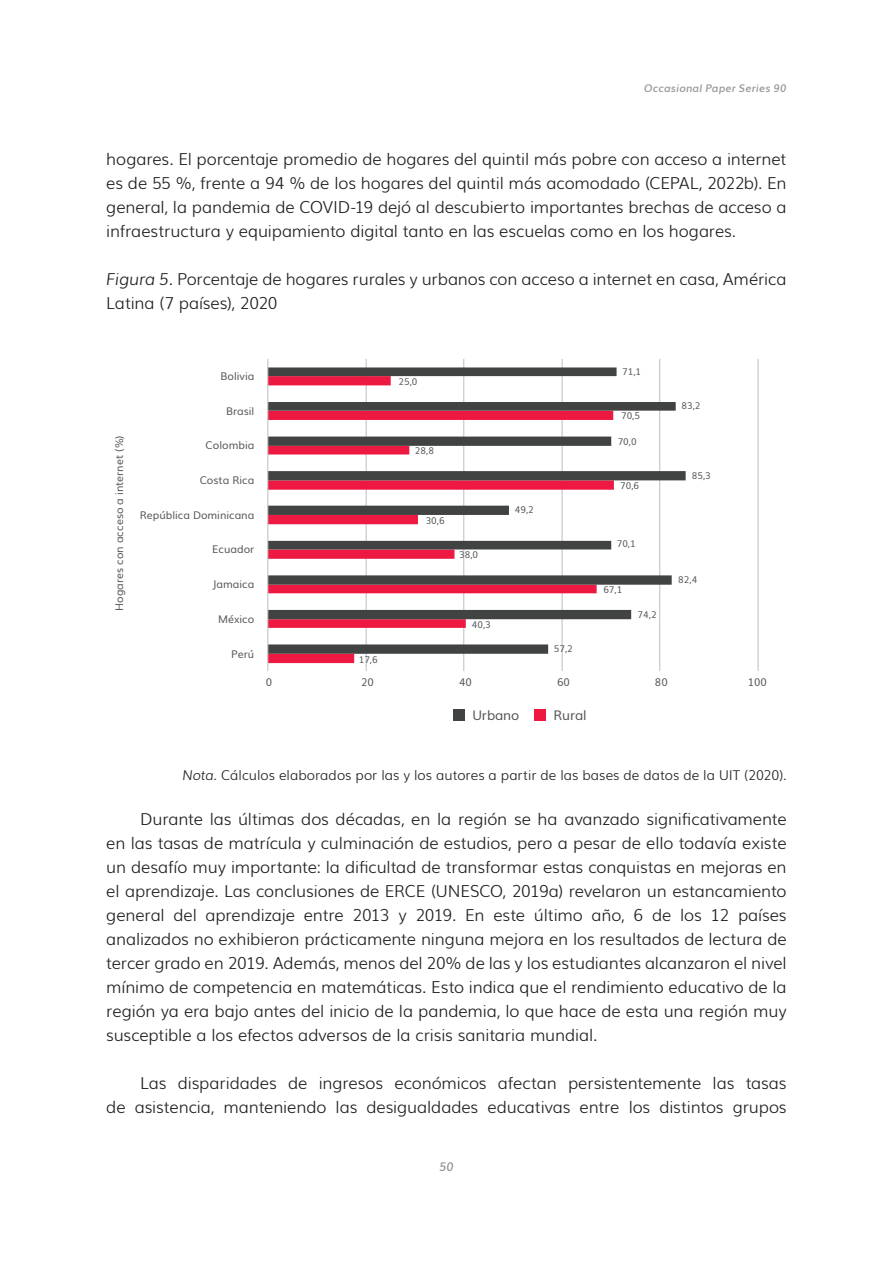
<style>
.page{position:relative;width:893px;height:1263px;background:#fff}
.page>*{position:absolute;margin:0;border:0;box-sizing:border-box;transform-origin:0 0}
.Cuerpo_Texto_Sangría{font:300 16.5px/24px "Muli";letter-spacing:-.01em;color:#231f20;text-align:justify}
.Cuerpo_de_Texto{font:300 16.5px/24px "Muli";letter-spacing:-.01em;color:#231f20}
.Cuerpo_de_Texto_para_pie_de_foto{font:300 13.5px "Muli";letter-spacing:.005em;color:#231f20}
.t1{font:13.35px "Muli";letter-spacing:-.01em;color:#57585a}
.t2{font:italic 600 12px "Muli";color:#939598}
.t3{font:10.65px "Muli";color:#57585a}
.t4{font:italic 600 10.5px "Muli";letter-spacing:.02em;color:#939598}
.t5{font:9.3px "Muli";color:#57585a}
.s1{font-style:italic}
</style>
<div class="page">
<hr style="left:366px;top:359px;width:1px;height:312px;background:#bcbdc0">
<hr style="left:464px;top:359px;width:1px;height:312px;background:#bcbdc0">
<hr style="left:562px;top:359px;width:1px;height:312px;background:#bcbdc0">
<hr style="left:659px;top:359px;width:1px;height:312px;background:#bcbdc0">
<hr style="left:758px;top:359px;width:1px;height:312px;background:#bcbdc0">
<svg style="left:269px;top:654px;width:294px;height:9px"></svg>
<svg style="left:269px;top:367px;width:417px;height:287px"></svg>
<hr style="left:268px;top:359px;width:1px;height:312px;background:#bcbdc0">
<div style="left:454px;top:709px;width:11px;height:12px;background:#414343"></div>
<div style="left:534px;top:709px;width:11px;height:12px;background:#ed1943"></div>
<p class="t4" style="left:644px;top:79px;width:144px">Occasional Paper Series 90</p>
<p class="Cuerpo_Texto_Sangría" style="left:106px;top:146px;width:682px">hogares. El porcentaje promedio de hogares del quintil más pobre con acceso a internet es de 55 %, frente a 94 % de los hogares del quintil más acomodado (CEPAL, 2022b). En general, la pandemia de COVID-19 dejó al descubierto importantes brechas de acceso a infraestructura y equipamiento digital tanto en las escuelas como en los hogares.</p>
<p class="Cuerpo_de_Texto" style="left:106px;top:266px;width:682px"><span class="s1">Figura 5.</span> Porcentaje de hogares rurales y urbanos con acceso a internet en casa, América<br>Latina (7 países), 2020</p>
<p class="t3" style="left:110px;top:611px;width:177px;rotate:-90deg">Hogares con acceso a internet (%)</p>
<p class="t3" style="left:221px;top:367px;width:35px">Bolivia</p>
<p class="t5" style="left:398px;top:374px;width:21px">25,0</p>
<p class="t5" style="left:622px;top:364px;width:20px">71,1</p>
<p class="t3" style="left:226px;top:402px;width:30px">Brasil</p>
<p class="t3" style="left:206px;top:437px;width:50px">Colombia</p>
<p class="t5" style="left:415px;top:443px;width:21px">28,8</p>
<p class="t5" style="left:621px;top:408px;width:20px">70,5</p>
<p class="t5" style="left:618px;top:434px;width:20px">70,0</p>
<p class="t5" style="left:681px;top:398px;width:21px">83,2</p>
<p class="t3" style="left:200px;top:472px;width:56px">Costa Rica</p>
<p class="t5" style="left:620px;top:478px;width:20px">70,6</p>
<p class="t5" style="left:692px;top:467px;width:20px">85,3</p>
<p class="t3" style="left:140px;top:506px;width:116px">República Dominicana</p>
<p class="t5" style="left:426px;top:512px;width:20px">30,6</p>
<p class="t5" style="left:515px;top:502px;width:21px">49,2</p>
<p class="t3" style="left:212px;top:541px;width:44px">Ecuador</p>
<p class="t5" style="left:459px;top:547px;width:20px">38,0</p>
<p class="t5" style="left:617px;top:536px;width:20px">70,1</p>
<p class="t3" style="left:212px;top:575px;width:43px">Jamaica</p>
<p class="t5" style="left:603px;top:582px;width:20px">67,1</p>
<p class="t5" style="left:678px;top:572px;width:21px">82,4</p>
<p class="t3" style="left:218px;top:610px;width:38px">México</p>
<p class="t5" style="left:472px;top:617px;width:20px">40,3</p>
<p class="t5" style="left:638px;top:607px;width:21px">74,2</p>
<p class="t3" style="left:231px;top:645px;width:25px">Perú</p>
<p class="t5" style="left:359px;top:652px;width:20px">17,6</p>
<p class="t5" style="left:554px;top:641px;width:21px">57,2</p>
<p class="t3" style="left:266px;top:673px;width:8px">0</p>
<p class="t3" style="left:361px;top:673px;width:14px">20</p>
<p class="t3" style="left:459px;top:673px;width:14px">40</p>
<p class="t3" style="left:557px;top:673px;width:14px">60</p>
<p class="t3" style="left:655px;top:673px;width:14px">80</p>
<p class="t3" style="left:748px;top:673px;width:21px">100</p>
<p class="t1" style="left:472px;top:704px;width:48px">Urbano</p>
<p class="t1" style="left:553px;top:704px;width:35px">Rural</p>
<p class="Cuerpo_de_Texto_para_pie_de_foto" style="left:182px;top:765px;width:606px"><span class="s1">Nota.</span> Cálculos elaborados por las y los autores a partir de las bases de datos de la UIT (2020).</p>
<p class="Cuerpo_Texto_Sangría" style="left:106px;top:806px;width:682px;text-indent:34px">Durante las últimas dos décadas, en la región se ha avanzado significativamente en las tasas de matrícula y culminación de estudios, pero a pesar de ello todavía existe un desafío muy importante: la dificultad de transformar estas conquistas en mejoras en el aprendizaje. Las conclusiones de ERCE (UNESCO, 2019a) revelaron un estancamiento general del aprendizaje entre 2013 y 2019. En este último año, 6 de los 12 países analizados no exhibieron prácticamente ninguna mejora en los resultados de lectura de tercer grado en 2019. Además, menos del 20% de las y los estudiantes alcanzaron el nivel mínimo de competencia en matemáticas. Esto indica que el rendimiento educativo de la región ya era bajo antes del inicio de la pandemia, lo que hace de esta una región muy susceptible a los efectos adversos de la crisis sanitaria mundial.</p>
<p class="Cuerpo_Texto_Sangría" style="left:106px;top:1070px;width:682px;text-align:right">Las disparidades de ingresos económicos afectan persistentemente las tasas<br>de asistencia, manteniendo las desigualdades educativas entre los distintos grupos</p>
<p class="t2" style="left:439px;top:1157px;width:16px">50</p>
</div>
